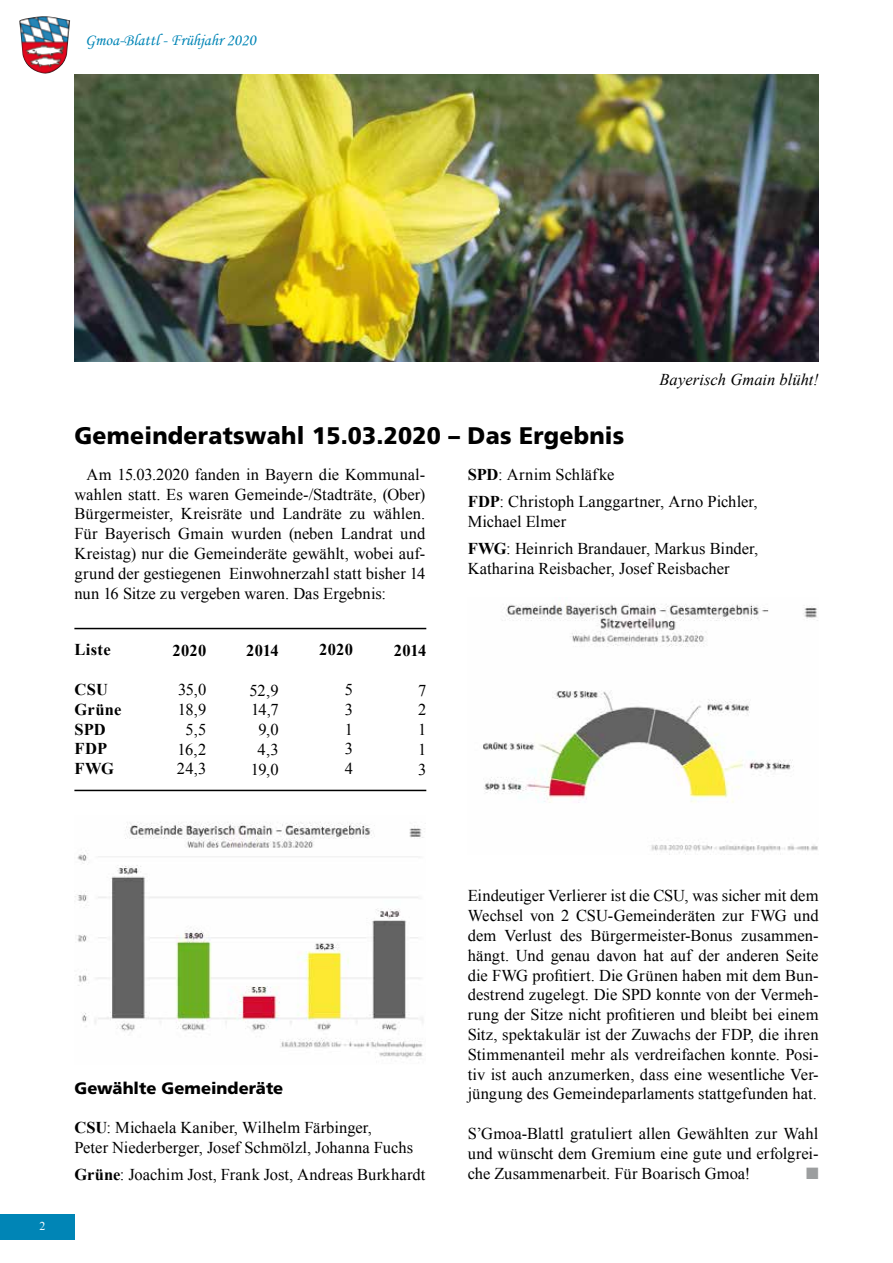
<style>
.page{position:relative;width:893px;height:1263px;background:#fff}
.page>*{position:absolute;margin:0;border:0;box-sizing:border-box;transform-origin:0 0}
.t1{font:900 24px "Frutiger";letter-spacing:.01em;color:#000;scale:.96 1}
.t2{font:16.5px/19.8px "Times New Roman";color:#000;text-align:justify}
.t3{font:700 16.5px/19.8px "Times New Roman";letter-spacing:.02em;color:#000}
.t4{font:16.5px "Monotype Corsiva";color:#0085b6}
.t5{font:900 16.5px "Frutiger";color:#000}
.t6{font:italic 16.5px "Times New Roman";color:#000}
.t7{font:16.5px "Zapf Dingbats ITC";color:#9c9e9f}
.t8{font:12px "Times New Roman";color:#fff}
.s1{font-weight:700}
</style>
<div class="page">
<div style="left:0;top:1214px;width:74px;height:25px;background:#0085b6"></div>
<img style="left:19px;top:16px;width:51px;height:58px">
<hr style="left:74px;top:628px;width:352px;height:1px;background:#000">
<hr style="left:74px;top:790px;width:352px;height:1px;background:#000">
<img style="left:75px;top:822px;width:350px;height:236px">
<img style="left:483px;top:603px;width:335px;height:252px">
<img style="left:74px;top:74px;width:745px;height:287px">
<p class="t4" style="left:85px;top:30px;width:172px">Gmoa-Blattl - Frühjahr 2020</p>
<h1 class="t1" style="left:74px;top:422px;width:574px">Gemeinderatswahl 15.03.2020 – Das Ergebnis</h1>
<p class="t6" style="left:660px;top:368px;width:160px">Bayerisch Gmain blüht!</p>
<p class="t2" style="left:74px;top:464px;width:352px;text-indent:12px">Am 15.03.2020 fanden in Bayern die Kommunal&shy;wahlen statt. Es waren Gemeinde-/Stadträte, (Ober)<br>Bürgermeister, Kreisräte und Landräte zu wählen.<br>Für Bayerisch Gmain wurden (neben Landrat und Kreistag) nur die Gemeinderäte gewählt, wobei auf&shy;grund der gestiegenen Einwohnerzahl statt bisher 14 nun 16 Sitze zu vergeben waren. Das Ergebnis:</p>
<p class="t3" style="left:74px;top:640px;width:38px">Liste</p>
<p class="t3" style="left:74px;top:679px;width:49px">CSU<br>Grüne<br>SPD<br>FDP<br>FWG</p>
<p class="t3" style="left:172px;top:640px;width:35px">2020</p>
<p class="t2" style="left:177px;top:679px;width:31px;text-align:center">35,0<br>18,9<br>5,5<br>16,2<br>24,3</p>
<p class="t3" style="left:246px;top:640px;width:34px">2014</p>
<p class="t2" style="left:249px;top:680px;width:31px;text-align:center">52,9<br>14,7<br>9,0<br>4,3<br>19,0</p>
<p class="t3" style="left:319px;top:640px;width:35px">2020</p>
<p class="t2" style="left:345px;top:679px;width:10px">5<br>3<br>1<br>3<br>4</p>
<p class="t3" style="left:394px;top:640px;width:34px">2014</p>
<p class="t2" style="left:418px;top:680px;width:10px">7<br>2<br>1<br>1<br>3</p>
<p class="t2" style="left:468px;top:460px;width:291px;line-height:27.3px"><span class="s1">SPD</span>: Arnim Schläfke<br><span class="s1">FDP</span>: Christoph Langgartner, Arno Pichler,</p>
<p class="t2" style="left:468px;top:507px;width:292px;line-height:27.3px">Michael Elmer<br><span class="s1">FWG</span>: Heinrich Brandauer, Markus Binder,</p>
<p class="t2" style="left:468px;top:558px;width:263px">Katharina Reisbacher, Josef Reisbacher</p>
<p class="t8" style="left:40px;top:1217px;width:7px">2</p>
<p class="t5" style="left:74px;top:1078px;width:210px">Gewählte Gemeinderäte</p>
<p class="t2" style="left:74px;top:1117px;width:340px"><span class="s1">CSU</span>: Michaela Kaniber, Wilhelm Färbinger,<br>Peter Niederberger, Josef Schmölzl, Johanna Fuchs</p>
<p class="t2" style="left:74px;top:1165px;width:352px"><span class="s1">Grüne</span>: Joachim Jost, Frank Jost, Andreas Burkhardt</p>
<p class="t2" style="left:468px;top:886px;width:352px">Eindeutiger Verlierer ist die CSU, was sicher mit dem Wechsel von 2 CSU-Gemeinderäten zur FWG und dem Verlust des Bürgermeister-Bonus zusammen&shy;hängt. Und genau davon hat auf der anderen Seite die FWG profitiert. Die Grünen haben mit dem Bun&shy;destrend zugelegt. Die SPD konnte von der Vermeh&shy;rung der Sitze nicht profitieren und bleibt bei einem Sitz, spektakulär ist der Zuwachs der FDP, die ihren Stimmenanteil mehr als verdreifachen konnte. Posi&shy;tiv ist auch anzumerken, dass eine wesentliche Ver&shy;jüngung des Gemeindeparlaments stattgefunden hat.</p>
<p class="t2" style="left:468px;top:1123px;width:352px">S’Gmoa-Blattl gratuliert allen Gewählten zur Wahl und wünscht dem Gremium eine gute und erfolgrei&shy;che Zusammenarbeit. Für Boarisch Gmoa!</p>
<p class="t7" style="left:806px;top:1165px;width:14px">■</p>
</div>
